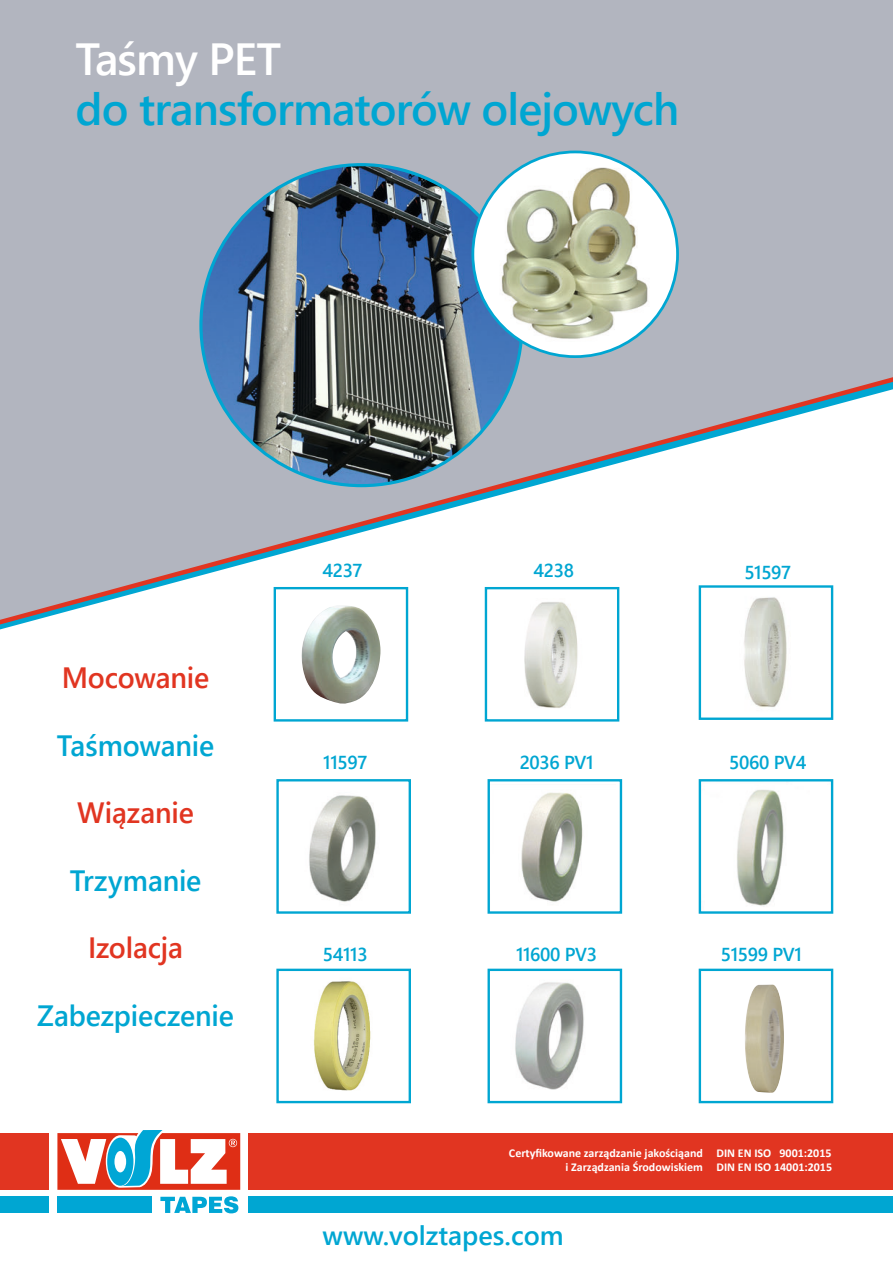
<style>
.page{position:relative;width:893px;height:1263px;background:#fff}
.page>*{position:absolute;margin:0;border:0;box-sizing:border-box;transform-origin:0 0}
.t1{font:600 45px "Segoe UI";letter-spacing:-.02em;color:#00a6d2}
.t2{font:600 45px "Segoe UI";letter-spacing:-.02em;color:#fff}
.t3{font:600 29.4px "Segoe UI";letter-spacing:-.005em;color:#00a6d2}
.t4{font:600 29.4px "Segoe UI";letter-spacing:-.005em;color:#e13521}
.t5{font:600 27px "Segoe UI";color:#00a6d2}
.t6{font:600 18.75px "Segoe UI";letter-spacing:-.02em;color:#00a6d2}
.t7{font:700 12px/14.4px "Calibri";color:#fff}
</style>
<div class="page">
<svg style="left:0;top:236px;width:893px;height:435px"></svg>
<div style="left:0;top:0;width:893px;height:236px;background:#b2b5bf"></div>
<div style="left:249px;top:1133px;width:644px;height:56px;background:#e13521"></div>
<div style="left:0;top:1133px;width:49px;height:56px;background:#e13521"></div>
<div style="left:249px;top:1196px;width:644px;height:17px;background:#00a6d2"></div>
<div style="left:0;top:1196px;width:49px;height:17px;background:#00a6d2"></div>
<svg style="left:57px;top:1130px;width:183px;height:60px"></svg>
<div style="left:57px;top:1197px;width:95px;height:16px;background:#00a6d5"></div>
<svg style="left:160px;top:1196px;width:78px;height:17px"></svg>
<img style="left:201px;top:165px;width:321px;height:321px;border-radius:160px">
<div style="left:473px;top:152px;width:204px;height:205px;background:#fff;border-radius:50%"></div>
<img style="left:500px;top:163px;width:150px;height:183px">
<img style="left:314px;top:981px;width:57px;height:110px">
<div style="left:276px;top:969px;width:135px;height:134px;border:2px solid #00a6d2"></div>
<img style="left:745px;top:984px;width:39px;height:109px">
<div style="left:699px;top:969px;width:134px;height:134px;border:2px solid #00a6d2"></div>
<img style="left:515px;top:982px;width:69px;height:108px">
<div style="left:487px;top:969px;width:135px;height:134px;border:2px solid #00a6d2"></div>
<img style="left:309px;top:795px;width:67px;height:107px">
<div style="left:276px;top:779px;width:135px;height:135px;border:2px solid #00a6d2"></div>
<img style="left:521px;top:792px;width:62px;height:110px">
<div style="left:487px;top:779px;width:135px;height:135px;border:2px solid #00a6d2"></div>
<img style="left:737px;top:789px;width:47px;height:118px">
<div style="left:699px;top:779px;width:134px;height:135px;border:2px solid #00a6d2"></div>
<img style="left:702px;top:588px;width:128px;height:119px">
<div style="left:699px;top:585px;width:134px;height:135px;border:2px solid #00a6d2"></div>
<div style="left:275px;top:588px;width:132px;height:132px;background:#fff"></div>
<img style="left:301px;top:606px;width:80px;height:98px">
<div style="left:274px;top:587px;width:134px;height:134px;border:2px solid #00a6d2"></div>
<div style="left:486px;top:588px;width:132px;height:132px;background:#fff"></div>
<img style="left:524px;top:602px;width:54px;height:106px">
<div style="left:485px;top:587px;width:134px;height:134px;border:2px solid #00a6d2"></div>
<h1 class="t2" style="left:75px;top:17px;width:207px">Taśmy PET</h1>
<h1 class="t1" style="left:75px;top:66px;width:605px">do transformatorów olejowych</h1>
<h2 class="t4" style="left:62px;top:650px;width:149px">Mocowanie</h2>
<h2 class="t3" style="left:57px;top:718px;width:159px">Taśmowanie</h2>
<h2 class="t4" style="left:77px;top:785px;width:118px">Wiązanie</h2>
<h2 class="t3" style="left:70px;top:853px;width:133px">Trzymanie</h2>
<h2 class="t4" style="left:88px;top:920px;width:97px">Izolacja</h2>
<h2 class="t3" style="left:37px;top:988px;width:198px">Zabezpieczenie</h2>
<h3 class="t6" style="left:322px;top:553px;width:42px">4237</h3>
<h3 class="t6" style="left:534px;top:553px;width:42px">4238</h3>
<h3 class="t6" style="left:744px;top:554px;width:48px">51597</h3>
<h3 class="t6" style="left:323px;top:745px;width:46px">11597</h3>
<h3 class="t6" style="left:520px;top:745px;width:75px">2036 PV1</h3>
<h3 class="t6" style="left:729px;top:745px;width:79px">5060 PV4</h3>
<h3 class="t6" style="left:323px;top:937px;width:46px">54113</h3>
<h3 class="t6" style="left:516px;top:937px;width:83px">11600 PV3</h3>
<h3 class="t6" style="left:721px;top:937px;width:83px">51599 PV1</h3>
<p class="t7" style="left:509px;top:1146px;width:195px;text-align:right">Certyfikowane zarządzanie jakościąand i Zarządzania Środowiskiem</p>
<p class="t7" style="left:716px;top:1146px;width:117px">DIN EN ISO 9001:2015<br>DIN EN ISO 14001:2015</p>
<h3 class="t5" style="left:323px;top:1210px;width:243px">www.volztapes.com</h3>
</div>
